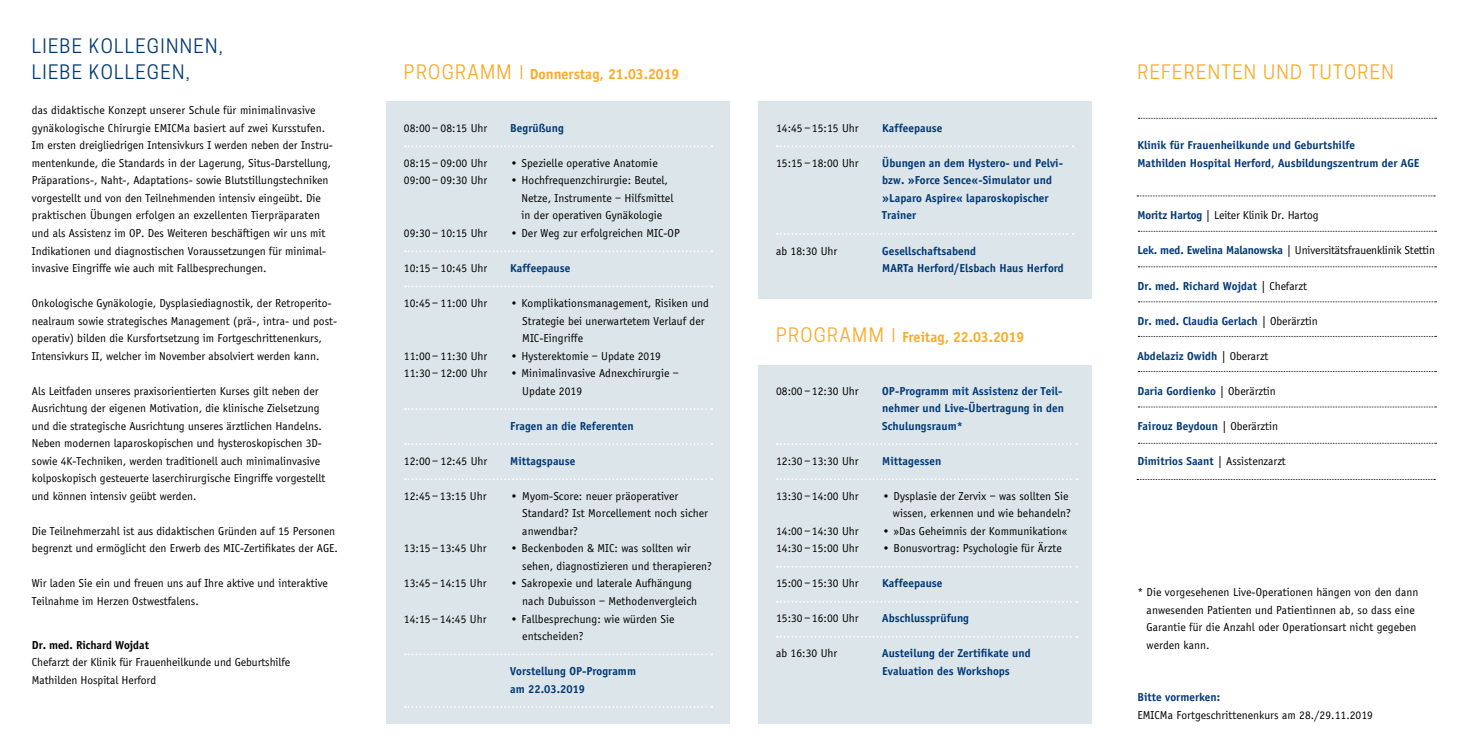
<style>
.page{position:relative;width:1467px;height:745px;background:#fff}
.page>*{position:absolute;margin:0;border:0;box-sizing:border-box;transform-origin:0 0}
.t1{font:18.75px/26.2px "Cooper Hewitt";letter-spacing:.07em;color:#003976}
.t2{font:18.75px "Cooper Hewitt";letter-spacing:.07em;color:#fbaa29}
.t3{font:700 15px "Officina Sans";color:#fbaa29}
.t4{font:11.88px/17.5px "Officina Sans";color:#000}
.t5{font:700 11.88px/17.5px "Officina Sans";letter-spacing:.005em;color:#003976}
.t6{font:700 11.88px "Officina Sans";letter-spacing:-.005em;color:#000}
.s1{font-family:"Cooper Hewitt";font-weight:400;font-size:18.75px}
.s2{font-family:"Stone Serif";font-weight:400;font-size:18.75px}
.s3{font-weight:700;color:#003976}
.s4{font-weight:400;color:#000}
</style>
<div class="page">
<div style="left:386px;top:101px;width:344px;height:622px;background:#dce5ea"></div>
<div style="left:758px;top:101px;width:333px;height:197px;background:#dce5ea"></div>
<div style="left:758px;top:365px;width:333px;height:358px;background:#dce5ea"></div>
<svg style="left:405px;top:145px;width:307px;height:2px"></svg>
<svg style="left:405px;top:250px;width:307px;height:2px"></svg>
<svg style="left:405px;top:285px;width:307px;height:2px"></svg>
<svg style="left:405px;top:408px;width:307px;height:2px"></svg>
<svg style="left:405px;top:443px;width:307px;height:2px"></svg>
<svg style="left:405px;top:478px;width:307px;height:2px"></svg>
<svg style="left:405px;top:653px;width:307px;height:2px"></svg>
<svg style="left:405px;top:706px;width:307px;height:1px"></svg>
<svg style="left:777px;top:145px;width:297px;height:2px"></svg>
<svg style="left:777px;top:233px;width:297px;height:2px"></svg>
<svg style="left:777px;top:443px;width:300px;height:2px"></svg>
<svg style="left:777px;top:478px;width:300px;height:2px"></svg>
<svg style="left:777px;top:566px;width:300px;height:1px"></svg>
<svg style="left:777px;top:601px;width:300px;height:1px"></svg>
<svg style="left:777px;top:636px;width:300px;height:1px"></svg>
<svg style="left:1137px;top:195px;width:298px;height:1px"></svg>
<svg style="left:1138px;top:266px;width:298px;height:1px"></svg>
<svg style="left:1138px;top:301px;width:298px;height:1px"></svg>
<svg style="left:1138px;top:336px;width:298px;height:1px"></svg>
<svg style="left:1138px;top:406px;width:298px;height:1px"></svg>
<svg style="left:1138px;top:442px;width:298px;height:1px"></svg>
<svg style="left:1138px;top:231px;width:298px;height:1px"></svg>
<svg style="left:1138px;top:118px;width:298px;height:1px"></svg>
<svg style="left:1138px;top:371px;width:298px;height:1px"></svg>
<svg style="left:1137px;top:479px;width:298px;height:1px"></svg>
<h1 class="t1" style="left:32px;top:33px;width:192px">LIEBE KOLLEGINNEN,<br>LIEBE KOLLEGEN,</h1>
<p class="t4" style="left:32px;top:102px;width:303px">das didaktische Konzept unserer Schule für minimalinvasive gynäkologische Chirurgie EMICMa basiert auf zwei Kursstufen.<br>Im ersten dreigliedrigen Intensivkurs I werden neben der Instru&shy;mentenkunde, die Standards in der Lagerung, Situs-Darstellung, Präparations-, Naht-, Adaptations- sowie Blutstillungstechniken vorgestellt und von den Teilnehmenden intensiv eingeübt. Die praktischen Übungen erfolgen an exzellenten Tierpräparaten und als Assistenz im OP. Des Weiteren beschäftigen wir uns mit Indikationen und diagnostischen Voraussetzungen für minimal&shy;invasive Eingriffe wie auch mit Fallbesprechungen.</p>
<p class="t4" style="left:32px;top:294px;width:307px">Onkologische Gynäkologie, Dysplasiediagnostik, der Retroperito&shy;nealraum sowie strategisches Management (prä-, intra- und post&shy;operativ) bilden die Kursfortsetzung im Fortgeschrittenenkurs, Intensivkurs II, welcher im November absolviert werden kann.</p>
<p class="t4" style="left:32px;top:382px;width:295px">Als Leitfaden unseres praxisorientierten Kurses gilt neben der Ausrichtung der eigenen Motivation, die klinische Zielsetzung und die strategische Ausrichtung unseres ärztlichen Handelns.<br>Neben modernen laparoskopischen und hysteroskopischen 3D&shy;sowie 4K-Techniken, werden traditionell auch minimalinvasive kolposkopisch gesteuerte laserchirurgische Eingriffe vorgestellt und können intensiv geübt werden.</p>
<p class="t4" style="left:32px;top:522px;width:308px">Die Teilnehmerzahl ist aus didaktischen Gründen auf 15 Personen begrenzt und ermöglicht den Erwerb des MIC-Zertifikates der AGE.</p>
<p class="t4" style="left:32px;top:574px;width:298px">Wir laden Sie ein und freuen uns auf Ihre aktive und interaktive<br>Teilnahme im Herzen Ostwestfalens.</p>
<p class="t6" style="left:32px;top:637px;width:119px">Dr. med. Richard Wojdat</p>
<p class="t4" style="left:32px;top:653px;width:260px">Chefarzt der Klinik für Frauenheilkunde und Geburtshilfe<br>Mathilden Hospital Herford</p>
<p class="t3" style="left:404px;top:65px;width:277px"><span class="s1">PROGRAMM</span> <span class="s2">|</span> Donnerstag, 21.03.2019</p>
<p class="t4" style="left:404px;top:119px;width:85px">08:00 – 08:15 Uhr</p>
<p class="t5" style="left:510px;top:119px;width:55px">Begrüßung</p>
<p class="t4" style="left:404px;top:154px;width:85px">08:15 – 09:00 Uhr</p>
<p class="t4" style="left:510px;top:154px;width:149px">• Spezielle operative Anatomie</p>
<p class="t4" style="left:404px;top:172px;width:85px">09:00 – 09:30 Uhr</p>
<p class="t4" style="left:521px;top:172px;width:153px;text-indent:-11px">• Hochfrequenzchirurgie: Beutel,<br>Netze, Instrumente – Hilfsmittel in der operativen Gynäkologie</p>
<p class="t4" style="left:404px;top:224px;width:85px">09:30 – 10:15 Uhr</p>
<p class="t4" style="left:510px;top:224px;width:171px">• Der Weg zur erfolgreichen MIC-OP</p>
<p class="t4" style="left:404px;top:259px;width:85px">10:15 – 10:45 Uhr</p>
<p class="t5" style="left:510px;top:259px;width:62px">Kaffeepause</p>
<p class="t4" style="left:404px;top:294px;width:85px">10:45 – 11:00 Uhr</p>
<p class="t4" style="left:522px;top:294px;width:188px;text-indent:-12px">• Komplikationsmanagement, Risiken und<br>Strategie bei unerwartetem Verlauf der<br>MIC-Eingriffe</p>
<p class="t4" style="left:404px;top:347px;width:85px">11:00 – 11:30 Uhr</p>
<p class="t4" style="left:510px;top:347px;width:152px">• Hysterektomie – Update 2019</p>
<p class="t4" style="left:404px;top:364px;width:85px">11:30 – 12:00 Uhr</p>
<p class="t4" style="left:522px;top:364px;width:158px;text-indent:-12px">• Minimalinvasive Adnexchirurgie –<br>Update 2019</p>
<p class="t5" style="left:510px;top:416px;width:125px">Fragen an die Referenten</p>
<p class="t4" style="left:404px;top:452px;width:85px">12:00 – 12:45 Uhr</p>
<p class="t5" style="left:510px;top:451px;width:67px">Mittagspause</p>
<p class="t4" style="left:404px;top:487px;width:84px">12:45 – 13:15 Uhr</p>
<p class="t4" style="left:522px;top:487px;width:187px;text-indent:-12px">• Myom-Score: neuer präoperativer<br>Standard? Ist Morcellement noch sicher anwendbar?</p>
<p class="t4" style="left:404px;top:539px;width:84px">13:15 – 13:45 Uhr</p>
<p class="t4" style="left:522px;top:539px;width:191px;text-indent:-12px">• Beckenboden &amp; MIC: was sollten wir sehen, diagnostizieren und therapieren?</p>
<p class="t4" style="left:404px;top:574px;width:84px">13:45 – 14:15 Uhr</p>
<p class="t4" style="left:522px;top:574px;width:176px;text-indent:-12px">• Sakropexie und laterale Aufhängung nach Dubuisson – Methodenvergleich</p>
<p class="t4" style="left:404px;top:609px;width:84px">14:15 – 14:45 Uhr</p>
<p class="t4" style="left:522px;top:609px;width:154px;text-indent:-12px">• Fallbesprechung: wie würden Sie entscheiden?</p>
<p class="t5" style="left:510px;top:662px;width:127px">Vorstellung OP-Programm am 22.03.2019</p>
<p class="t4" style="left:776px;top:119px;width:84px">14:45 – 15:15 Uhr</p>
<p class="t5" style="left:882px;top:119px;width:62px">Kaffeepause</p>
<p class="t4" style="left:776px;top:154px;width:84px">15:15 – 18:00 Uhr</p>
<p class="t5" style="left:882px;top:154px;width:182px">Übungen an dem Hystero- und Pelvi&shy;bzw. »Force Sence«-Simulator und »Laparo Aspire« laparoskopischer<br>Trainer</p>
<p class="t4" style="left:776px;top:242px;width:63px">ab 18:30 Uhr</p>
<p class="t5" style="left:882px;top:241px;width:183px">Gesellschaftsabend<br>MARTa Herford/Elsbach Haus Herford</p>
<p class="t3" style="left:776px;top:328px;width:250px"><span class="s1">PROGRAMM</span> <span class="s2">|</span> Freitag, 22.03.2019</p>
<p class="t4" style="left:776px;top:382px;width:84px">08:00 – 12:30 Uhr</p>
<p class="t5" style="left:882px;top:381px;width:183px">OP-Programm mit Assistenz der Teil&shy;nehmer und Live-Übertragung in den<br>Schulungsraum*</p>
<p class="t4" style="left:776px;top:452px;width:84px">12:30 – 13:30 Uhr</p>
<p class="t5" style="left:882px;top:451px;width:61px">Mittagessen</p>
<p class="t4" style="left:776px;top:487px;width:84px">13:30 – 14:00 Uhr</p>
<p class="t4" style="left:882px;top:487px;width:190px;text-align:right">• Dysplasie der Zervix – was sollten Sie wissen, erkennen und wie behandeln?</p>
<p class="t4" style="left:776px;top:522px;width:84px">14:00 – 14:30 Uhr</p>
<p class="t4" style="left:882px;top:522px;width:187px">• »Das Geheimnis der Kommunikation«</p>
<p class="t4" style="left:776px;top:539px;width:84px">14:30 – 15:00 Uhr</p>
<p class="t4" style="left:882px;top:539px;width:181px">• Bonusvortrag: Psychologie für Ärzte</p>
<p class="t4" style="left:776px;top:574px;width:84px">15:00 – 15:30 Uhr</p>
<p class="t5" style="left:882px;top:574px;width:62px">Kaffeepause</p>
<p class="t4" style="left:776px;top:609px;width:84px">15:30 – 16:00 Uhr</p>
<p class="t5" style="left:882px;top:609px;width:88px">Abschlussprüfung</p>
<p class="t4" style="left:776px;top:644px;width:63px">ab 16:30 Uhr</p>
<p class="t5" style="left:882px;top:644px;width:150px">Austeilung der Zertifikate und<br>Evaluation des Workshops</p>
<h1 class="t2" style="left:1137px;top:61px;width:258px">REFERENTEN UND TUTOREN</h1>
<p class="t5" style="left:1137px;top:136px;width:283px">Klinik für Frauenheilkunde und Geburtshilfe<br>Mathilden Hospital Herford, Ausbildungszentrum der AGE</p>
<p class="t4" style="left:1137px;top:207px;width:183px"><span class="s3">Moritz Hartog</span> | Leiter Klinik Dr. Hartog</p>
<p class="t4" style="left:1137px;top:242px;width:299px"><span class="s3">Lek. med. Ewelina Malanowska</span> | Universitätsfrauenklinik Stettin</p>
<p class="t5" style="left:1137px;top:276px;width:171px">Dr. med. Richard Wojdat <span class="s4">| Chefarzt</span></p>
<p class="t5" style="left:1137px;top:311px;width:182px">Dr. med. Claudia Gerlach <span class="s4">| Oberärztin</span></p>
<p class="t5" style="left:1137px;top:346px;width:133px">Abdelaziz Owidh <span class="s4">| Oberarzt</span></p>
<p class="t5" style="left:1137px;top:381px;width:140px">Daria Gordienko <span class="s4">| Oberärztin</span></p>
<p class="t5" style="left:1137px;top:416px;width:142px">Fairouz Beydoun <span class="s4">| Oberärztin</span></p>
<p class="t5" style="left:1137px;top:451px;width:150px">Dimitrios Saant <span class="s4">| Assistenzarzt</span></p>
<p class="t4" style="left:1147px;top:583px;width:273px;text-indent:-9px">* Die vorgesehenen Live-Operationen hängen von den dann anwesenden Patienten und Patientinnen ab, so dass eine Garantie für die Anzahl oder Operationsart nicht gegeben werden kann.</p>
<p class="t5" style="left:1137px;top:688px;width:84px">Bitte vormerken:</p>
<p class="t4" style="left:1137px;top:705px;width:237px">EMICMa Fortgeschrittenenkurs am 28./29.11.2019</p>
</div>
